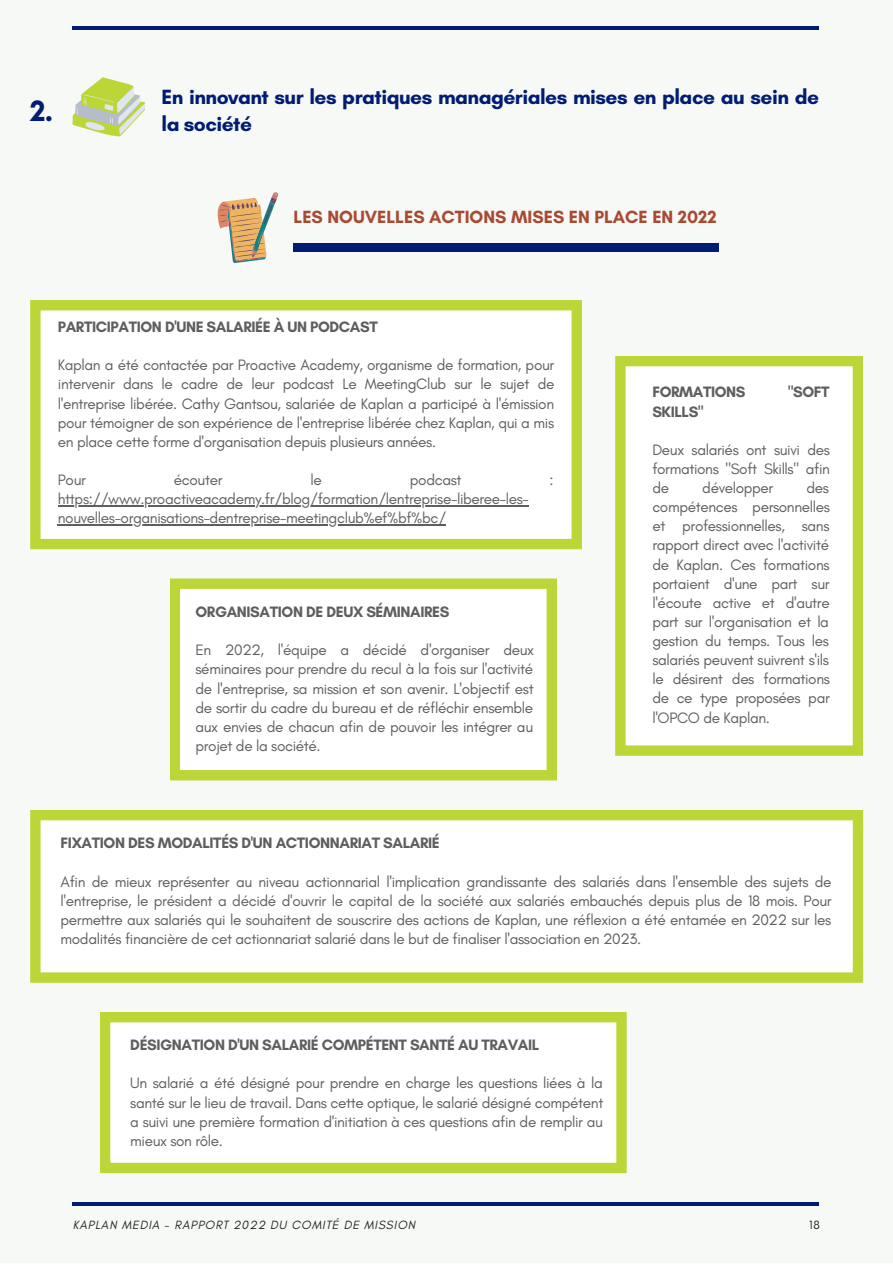
<style>
.page{position:relative;width:893px;height:1264px;background:#fff}
.page>*{position:absolute;margin:0;border:0;box-sizing:border-box;transform-origin:0 0}
.t1{font:700 30px "Glacial Indifference";color:#001c73}
.t2{font:700 21px/27px "Glacial Indifference";letter-spacing:-.025em;color:#001c73}
.t3{font:700 18px "Glacial Indifference";color:#a94931}
.t4{font:15.3px/19px "Glacial Indifference";letter-spacing:-.025em;color:#5e5e5e;text-align:justify}
.t5{font:700 15.3px "Glacial Indifference";letter-spacing:-.025em;color:#5e5e5e}
.t6{font:italic 12.15px "Glacial Indifference";letter-spacing:.07em;color:#222}
.t7{font:12.15px "Glacial Indifference";color:#222}
</style>
<div class="page">
<div style="left:0;top:0;width:892px;height:1262px;background:#f7f9f7"></div>
<div style="left:293px;top:243px;width:425px;height:9px;background:#001c73"></div>
<hr style="left:72px;top:26px;width:747px;height:3px;background:#001c73">
<hr style="left:72px;top:1202px;width:747px;height:3px;background:#001c73">
<svg style="left:30px;top:300px;width:552px;height:249px"></svg>
<svg style="left:615px;top:356px;width:247px;height:399px"></svg>
<svg style="left:218px;top:192px;width:60px;height:71px"></svg>
<hr style="left:58px;top:505px;width:470px;height:1px;background:#5e5e5e">
<hr style="left:58px;top:524px;width:388px;height:1px;background:#5e5e5e">
<svg style="left:170px;top:578px;width:386px;height:202px"></svg>
<svg style="left:30px;top:810px;width:833px;height:172px"></svg>
<svg style="left:72px;top:77px;width:73px;height:60px"></svg>
<svg style="left:100px;top:1012px;width:526px;height:161px"></svg>
<p class="t1" style="left:30px;top:93px;width:25px">2.</p>
<p class="t2" style="left:161px;top:84px;width:659px">En innovant sur les pratiques managériales mises en place au sein de la société</p>
<p class="t3" style="left:293px;top:206px;width:425px">LES NOUVELLES ACTIONS MISES EN PLACE EN 2022</p>
<p class="t5" style="left:58px;top:317px;width:321px">PARTICIPATION D'UNE SALARIÉE À UN PODCAST</p>
<p class="t4" style="left:58px;top:355px;width:498px">Kaplan a été contactée par Proactive Academy, organisme de formation, pour intervenir dans le cadre de leur podcast Le MeetingClub sur le sujet de l'entreprise libérée. Cathy Gantsou, salariée de Kaplan a participé à l'émission pour témoigner de son expérience de l'entreprise libérée chez Kaplan, qui a mis en place cette forme d'organisation depuis plusieurs années.</p>
<p class="t4" style="left:58px;top:470px;width:29px">Pour</p>
<p class="t4" style="left:174px;top:470px;width:50px">écouter</p>
<p class="t4" style="left:310px;top:470px;width:13px">le</p>
<p class="t4" style="left:410px;top:470px;width:53px">podcast</p>
<p class="t4" style="left:549px;top:470px;width:6px">:</p>
<p class="t4" style="left:58px;top:489px;width:472px">https://www.proactiveacademy.fr/blog/formation/lentreprise-liberee-les&shy;nouvelles-organisations-dentreprise-meetingclub%ef%bf%bc/</p>
<p class="t5" style="left:195px;top:602px;width:255px">ORGANISATION DE DEUX SÉMINAIRES</p>
<p class="t4" style="left:195px;top:640px;width:340px">En 2022, l'équipe a décidé d'organiser deux séminaires pour prendre du recul à la fois sur l'activité de l'entreprise, sa mission et son avenir. L'objectif est de sortir du cadre du bureau et de réfléchir ensemble aux envies de chacun afin de pouvoir les intégrer au projet de la société.</p>
<p class="t5" style="left:652px;top:383px;width:95px">FORMATIONS</p>
<p class="t5" style="left:788px;top:383px;width:43px">"SOFT</p>
<p class="t5" style="left:652px;top:402px;width:52px">SKILLS"</p>
<p class="t4" style="left:652px;top:440px;width:179px">Deux salariés ont suivi des formations "Soft Skills" afin de</p>
<p class="t4" style="left:652px;top:478px;width:179px;text-indent:154px">des compétences personnelles et professionnelles, sans rapport direct avec l'activité de Kaplan. Ces formations portaient d'une part sur l'écoute active et d'autre part sur l'organisation et la gestion du temps. Tous les salariés peuvent suivrent s'ils le désirent des formations de ce type proposées par l'OPCO de Kaplan.</p>
<p class="t4" style="left:702px;top:478px;width:73px">développer</p>
<p class="t5" style="left:61px;top:833px;width:380px">FIXATION DES MODALITÉS D'UN ACTIONNARIAT SALARIÉ</p>
<p class="t4" style="left:61px;top:871px;width:772px">Afin de mieux représenter au niveau actionnarial l'implication grandissante des salariés dans l'ensemble des sujets de l'entreprise, le président a décidé d'ouvrir le capital de la société aux salariés embauchés depuis plus de 18 mois. Pour permettre aux salariés qui le souhaitent de souscrire des actions de Kaplan, une réflexion a été entamée en 2022 sur les modalités financière de cet actionnariat salarié dans le but de finaliser l'association en 2023.</p>
<p class="t5" style="left:130px;top:1035px;width:410px">DÉSIGNATION D'UN SALARIÉ COMPÉTENT SANTÉ AU TRAVAIL</p>
<p class="t4" style="left:130px;top:1073px;width:474px">Un salarié a été désigné pour prendre en charge les questions liées à la santé sur le lieu de travail. Dans cette optique, le salarié désigné compétent a suivi une première formation d'initiation à ces questions afin de remplir au mieux son rôle.</p>
<p class="t6" style="left:73px;top:1217px;width:344px">KAPLAN MEDIA - RAPPORT 2022 DU COMITÉ DE MISSION</p>
<p class="t7" style="left:809px;top:1217px;width:12px">18</p>
</div>
